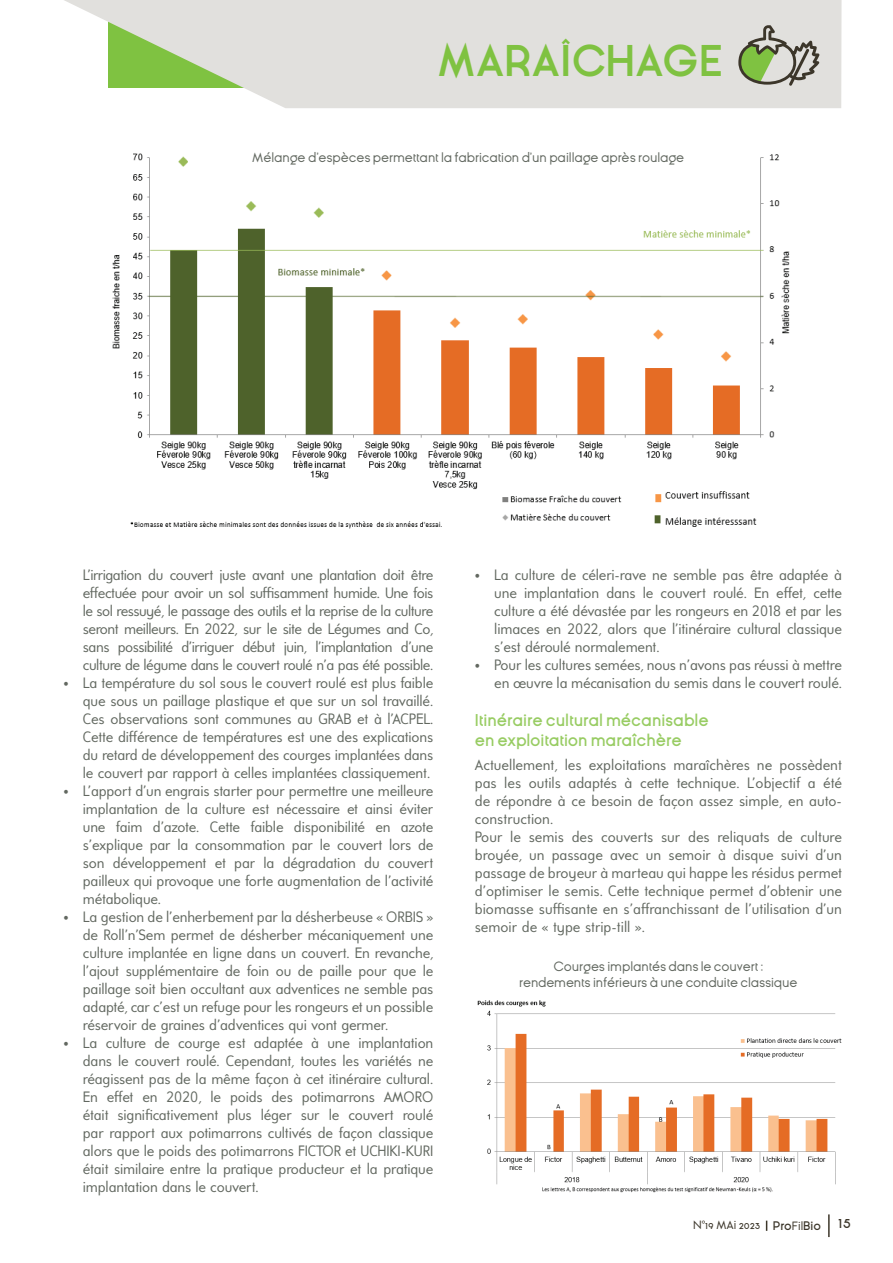
<style>
.page{position:relative;width:893px;height:1263px;background:#fff}
.page>*{position:absolute;margin:0;border:0;box-sizing:border-box;transform-origin:0 0}
.t1{font:700 42px "Ginora Sans";color:#7fc241}
.t2{font:600 16.5px/19.8px "Ginora Sans";letter-spacing:-.01em;color:#98cc63}
.t3{font:15px/18px "Universalis ADF Std";letter-spacing:-.01em;color:#626860;text-align:justify}
.t4{font:13.35px/16px "Ginora Sans";letter-spacing:-.01em;color:#626860;text-align:center}
.t5{font:12px "Ginora Sans";color:#3c362a}
.s1{font-weight:600}
.s2{font-size:18px}
</style>
<div class="page">
<hr style="left:828px;top:1214px;width:2px;height:23px;background:#3c362a">
<svg style="left:64px;top:0;width:777px;height:108px;background:#dee1d7"></svg>
<svg style="left:737px;top:25px;width:83px;height:61px;background:#afb79f"></svg>
<img style="left:112px;top:153px;width:678px;height:376px">
<div style="left:279px;top:153px;width:414px;height:24px;background:#fff"></div>
<img style="left:477px;top:1000px;width:365px;height:192px">
<div style="left:188px;top:153px;width:560px;height:16px;background:#fff"></div>
<h1 class="t1" style="left:437px;top:38px;width:31px">MARA</h1>
<h1 class="t1" style="left:560px;top:38px;width:105px">ÎCHAGE</h1>
<p class="t4" style="left:252px;top:150px;width:434px">Mélange d'espèces permettant la fabrication d'un paillage après roulage</p>
<p class="t3" style="left:83px;top:565px;width:352px">L’irrigation du couvert juste avant une plantation doit être effectuée pour avoir un sol suffisamment humide. Une fois le sol ressuyé, le passage des outils et la reprise de la culture seront meilleurs. En 2022, sur le site de Légumes and Co, sans possibilité d’irriguer début juin, l’implantation d’une culture de légume dans le couvert roulé n’a pas été possible.</p>
<p class="t3" style="left:83px;top:673px;width:352px;text-indent:-20px">• La température du sol sous le couvert roulé est plus faible que sous un paillage plastique et que sur un sol travaillé.<br>Ces observations sont communes au GRAB et à l’ACPEL.<br>Cette différence de températures est une des explications du retard de développement des courges implantées dans le couvert par rapport à celles implantées classiquement.</p>
<p class="t3" style="left:83px;top:781px;width:352px;text-indent:-20px">• L’apport d’un engrais starter pour permettre une meilleure implantation de la culture est nécessaire et ainsi éviter une faim d’azote. Cette faible disponibilité en azote s’explique par la consommation par le couvert lors de son développement et par la dégradation du couvert pailleux qui provoque une forte augmentation de l’activité métabolique.</p>
<p class="t3" style="left:83px;top:907px;width:352px;text-indent:-20px">• La gestion de l’enherbement par la désherbeuse « ORBIS » de Roll’n’Sem permet de désherber mécaniquement une culture implantée en ligne dans un couvert. En revanche, l’ajout supplémentaire de foin ou de paille pour que le paillage soit bien occultant aux adventices ne semble pas adapté, car c’est un refuge pour les rongeurs et un possible réservoir de graines d’adventices qui vont germer.</p>
<p class="t3" style="left:83px;top:1033px;width:352px;text-indent:-20px">• La culture de courge est adaptée à une implantation dans le couvert roulé. Cependant, toutes les variétés ne réagissent pas de la même façon à cet itinéraire cultural.<br>En effet en 2020, le poids des potimarrons AMORO était significativement plus léger sur le couvert roulé par rapport aux potimarrons cultivés de façon classique alors que le poids des potimarrons FICTOR et UCHIKI-KURI était similaire entre la pratique producteur et la pratique implantation dans le couvert.</p>
<p class="t3" style="left:494px;top:565px;width:349px;text-indent:-20px">• La culture de céleri-rave ne semble pas être adaptée à une implantation dans le couvert roulé. En effet, cette culture a été dévastée par les rongeurs en 2018 et par les limaces en 2022, alors que l’itinéraire cultural classique s’est déroulé normalement.</p>
<p class="t3" style="left:475px;top:655px;width:369px;text-align:right">• Pour les cultures semées, nous n’avons pas réussi à mettre en œuvre la mécanisation du semis dans le couvert roulé.</p>
<p class="t2" style="left:475px;top:710px;width:235px">Itinéraire cultural mécanisable en exploitation maraîchère</p>
<p class="t3" style="left:475px;top:755px;width:369px;text-align:left">Actuellement, les exploitations maraîchères ne possèdent pas les outils adaptés à cette technique. L’objectif a été de répondre à ce besoin de façon assez simple, en auto&shy;construction.<br>Pour le semis des couverts sur des reliquats de culture broyée, un passage avec un semoir à disque suivi d’un passage de broyeur à marteau qui happe les résidus permet d’optimiser le semis. Cette technique permet d’obtenir une biomasse suffisante en s’affranchissant de l’utilisation d’un semoir de « type strip-till ».</p>
<p class="t4" style="left:519px;top:958px;width:280px">Courges implantés dans le couvert : rendements inférieurs à une conduite classique</p>
<p class="t5" style="left:693px;top:1218px;width:159px">N°19 MAi 2023 <span class="s1">Pro</span>Fil<span class="s1">Bio</span> <span class="s2">15</span></p>
</div>
